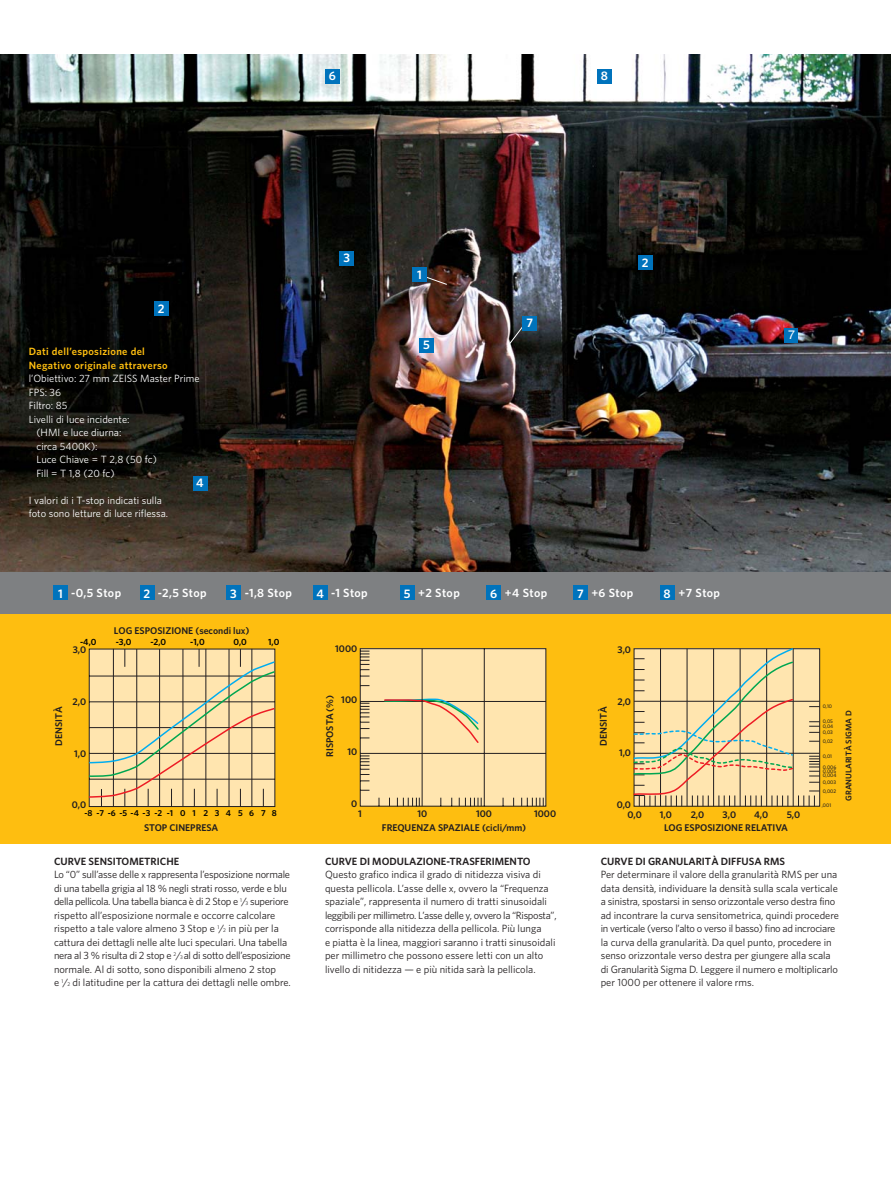
<style>
.page{position:relative;width:891px;height:1188px;background:#fff}
.page>*{position:absolute;margin:0;border:0;box-sizing:border-box;transform-origin:0 0}
.t1{font:600 12.45px "Whitney K";color:#fff}
.t2{font:12.45px "Helvetica";color:#fff}
.t3{font:600 12px "Whitney K";letter-spacing:.03em;color:#fff}
.t4{font:10.5px/13.5px "Whitney K";color:#231f20}
.t5{font:10.5px/13.5px "Whitney K";color:#fff}
.t6{font:600 10.5px "Whitney K";color:#231f20}
.t7{font:600 10.5px/13.5px "Whitney K";letter-spacing:.03em;color:#febe10}
.t8{font:600 9.75px/10.1px "Whitney K";color:#231f20}
.t9{font:600 9px "Whitney K";color:#010202}
.t10{font:600 8.7px "Whitney K";color:#010202}
.t11{font:600 8.25px "Whitney K";color:#231f20}
.t12{font:500 5.1px/4.3px "Whitney K";color:#231f20}
.s1{font-size:5.25px}
</style>
<div class="page">
<img style="left:0;top:54px;width:890px;height:519px">
<div style="left:0;top:613px;width:891px;height:231px;background:#febe10"></div>
<svg style="left:88px;top:649px;width:188px;height:158px;background:#e5cf9e"></svg>
<svg style="left:360px;top:648px;width:186px;height:159px;background:#f0d8a5"></svg>
<svg style="left:633px;top:648px;width:187px;height:158px;background:#e5d0a0"></svg>
<hr style="left:890px;top:54px;width:1px;height:535px;background:#58595b">
<div style="left:0;top:573px;width:891px;height:41px;background:#7e8082"></div>
<div style="left:419px;top:338px;width:15px;height:14px;background:#0073bc"></div>
<div style="left:325px;top:69px;width:15px;height:14px;background:#0073bc"></div>
<div style="left:597px;top:69px;width:15px;height:14px;background:#0073bc"></div>
<div style="left:638px;top:255px;width:14px;height:15px;background:#0073bc"></div>
<div style="left:785px;top:328px;width:13px;height:14px;background:#0073bc"></div>
<div style="left:340px;top:251px;width:14px;height:14px;background:#0073bc"></div>
<div style="left:154px;top:302px;width:15px;height:14px;background:#0073bc"></div>
<div style="left:193px;top:476px;width:14px;height:14px;background:#0073bc"></div>
<div style="left:140px;top:586px;width:14px;height:14px;background:#0073bc"></div>
<svg style="left:425px;top:276px;width:23px;height:9px"></svg>
<svg style="left:509px;top:324px;width:16px;height:20px"></svg>
<div style="left:522px;top:316px;width:15px;height:15px;background:#0073bc"></div>
<div style="left:412px;top:267px;width:15px;height:15px;background:#0073bc"></div>
<div style="left:226px;top:586px;width:15px;height:14px;background:#0073bc"></div>
<div style="left:313px;top:586px;width:15px;height:14px;background:#0073bc"></div>
<div style="left:400px;top:586px;width:14px;height:14px;background:#0073bc"></div>
<div style="left:487px;top:586px;width:14px;height:14px;background:#0073bc"></div>
<div style="left:573px;top:586px;width:15px;height:14px;background:#0073bc"></div>
<div style="left:660px;top:586px;width:15px;height:14px;background:#0073bc"></div>
<div style="left:53px;top:586px;width:15px;height:14px;background:#0073bc"></div>
<p class="t1" style="left:329px;top:71px;width:9px">6</p>
<p class="t1" style="left:601px;top:71px;width:9px">8</p>
<p class="t1" style="left:158px;top:304px;width:8px">2</p>
<p class="t7" style="left:29px;top:345px;width:141px">Dati dell’esposizione del<br>Negativo originale attraverso</p>
<p class="t5" style="left:29px;top:372px;width:172px">l’Obiettivo: 27 mm ZEISS Master Prime</p>
<p class="t5" style="left:29px;top:386px;width:34px">FPS: 36</p>
<p class="t5" style="left:29px;top:399px;width:40px">Filtro: 85</p>
<p class="t5" style="left:29px;top:413px;width:102px">Livelli di luce incidente:</p>
<p class="t5" style="left:36px;top:426px;width:86px">(HMI e luce diurna:</p>
<p class="t5" style="left:36px;top:440px;width:63px">circa 5400K):</p>
<p class="t5" style="left:36px;top:453px;width:122px">Luce Chiave = T 2,8 (50 fc)</p>
<p class="t5" style="left:36px;top:467px;width:80px">Fill = T 1,8 (20 fc)</p>
<p class="t5" style="left:29px;top:494px;width:141px">I valori di i T-stop indicati sulla foto sono letture di luce riflessa.</p>
<p class="t1" style="left:196px;top:478px;width:9px">4</p>
<p class="t1" style="left:344px;top:253px;width:8px">3</p>
<p class="t1" style="left:417px;top:270px;width:6px">1</p>
<p class="t1" style="left:423px;top:340px;width:8px">5</p>
<p class="t1" style="left:526px;top:319px;width:8px">7</p>
<p class="t1" style="left:642px;top:258px;width:8px">2</p>
<p class="t2" style="left:788px;top:330px;width:8px">7</p>
<p class="t3" style="left:71px;top:589px;width:51px">-0,5 Stop</p>
<p class="t3" style="left:158px;top:589px;width:50px">-2,5 Stop</p>
<p class="t3" style="left:245px;top:589px;width:49px">-1,8 Stop</p>
<p class="t3" style="left:331px;top:589px;width:38px">-1 Stop</p>
<p class="t3" style="left:418px;top:589px;width:43px">+2 Stop</p>
<p class="t3" style="left:505px;top:589px;width:44px">+4 Stop</p>
<p class="t3" style="left:591px;top:589px;width:43px">+6 Stop</p>
<p class="t3" style="left:679px;top:589px;width:43px">+7 Stop</p>
<p class="t1" style="left:58px;top:589px;width:6px">1</p>
<p class="t1" style="left:144px;top:589px;width:8px">2</p>
<p class="t1" style="left:230px;top:589px;width:8px">3</p>
<p class="t1" style="left:317px;top:589px;width:9px">4</p>
<p class="t1" style="left:404px;top:589px;width:8px">5</p>
<p class="t1" style="left:490px;top:589px;width:9px">6</p>
<p class="t1" style="left:577px;top:589px;width:8px">7</p>
<p class="t1" style="left:663px;top:589px;width:9px">8</p>
<p class="t8" style="left:114px;top:626px;width:137px">LOG ESPOSIZIONE (secondi lux)</p>
<p class="t9" style="left:80px;top:638px;width:18px">-4,0</p>
<p class="t9" style="left:116px;top:638px;width:17px">-3,0</p>
<p class="t9" style="left:150px;top:638px;width:17px">-2,0</p>
<p class="t9" style="left:190px;top:638px;width:16px">-1,0</p>
<p class="t9" style="left:233px;top:638px;width:15px">0,0</p>
<p class="t9" style="left:268px;top:638px;width:13px">1,0</p>
<p class="t8" style="left:73px;top:646px;width:15px">3,0</p>
<p class="t8" style="left:55px;top:746px;width:41px;rotate:-90deg">DENSITÀ</p>
<p class="t8" style="left:73px;top:698px;width:15px">2,0</p>
<p class="t8" style="left:74px;top:749px;width:14px">1,0</p>
<p class="t8" style="left:72px;top:801px;width:16px">0,0</p>
<p class="t10" style="left:84px;top:810px;width:194px">-8 -7 -6 -5 -4 -3 -2 -1 0 1 2 3 4 5 6 7 8</p>
<p class="t8" style="left:144px;top:824px;width:76px">STOP CINEPRESA</p>
<p class="t8" style="left:335px;top:644px;width:24px">1000</p>
<p class="t8" style="left:618px;top:645px;width:15px">3,0</p>
<p class="t8" style="left:326px;top:757px;width:64px;rotate:-90deg">RISPOSTA (%)</p>
<p class="t8" style="left:341px;top:696px;width:17px">100</p>
<p class="t8" style="left:347px;top:748px;width:11px">10</p>
<p class="t8" style="left:600px;top:746px;width:41px;rotate:-90deg">DENSITÀ</p>
<p class="t8" style="left:617px;top:697px;width:15px">2,0</p>
<p class="t8" style="left:619px;top:749px;width:14px">1,0</p>
<p class="t8" style="left:351px;top:800px;width:8px">0</p>
<p class="t8" style="left:358px;top:810px;width:5px">1</p>
<p class="t8" style="left:417px;top:810px;width:11px">10</p>
<p class="t8" style="left:476px;top:810px;width:17px">100</p>
<p class="t8" style="left:534px;top:810px;width:24px">1000</p>
<p class="t8" style="left:628px;top:801px;width:16px;text-indent:-11px">0,0<br>0,0</p>
<p class="t8" style="left:660px;top:811px;width:14px">1,0</p>
<p class="t8" style="left:691px;top:811px;width:15px">2,0</p>
<p class="t8" style="left:723px;top:811px;width:15px">3,0</p>
<p class="t8" style="left:754px;top:811px;width:16px">4,0</p>
<p class="t8" style="left:787px;top:811px;width:15px">5,0</p>
<p class="t8" style="left:382px;top:824px;width:146px">FREQUENZA SPAZIALE (cicli/mm)</p>
<p class="t8" style="left:664px;top:824px;width:125px">LOG ESPOSIZIONE RELATIVA</p>
<p class="t12" style="left:823px;top:704px;width:11px">0,10</p>
<p class="t11" style="left:845px;top:801px;width:92px;rotate:-90deg">GRANULARITÀ SIGMA D</p>
<p class="t12" style="left:823px;top:719px;width:12px">0,05</p>
<p class="t12" style="left:823px;top:724px;width:12px">0,04</p>
<p class="t12" style="left:823px;top:730px;width:12px">0,03</p>
<p class="t12" style="left:823px;top:739px;width:12px">0,02</p>
<p class="t12" style="left:823px;top:751px;width:15px;line-height:10.8px">0,01<br>0,006</p>
<p class="t12" style="left:822px;top:803px;width:11px">,001</p>
<p class="t12" style="left:823px;top:769px;width:15px">0,005<br>0,004</p>
<p class="t12" style="left:823px;top:778px;width:15px;line-height:8.9px">0,003<br>0,002</p>
<p class="t6" style="left:54px;top:857px;width:127px">CURVE SENSITOMETRICHE</p>
<p class="t4" style="left:54px;top:869px;width:238px">Lo “0” sull’asse delle x rappresenta l’esposizione normale di una tabella grigia al 18 % negli strati rosso, verde e blu della pellicola. Una tabella bianca è di 2 Stop e <sup>1</sup>/<span class="s1">3</span> superiore rispetto all’esposizione normale e occorre calcolare rispetto a tale valore almeno 3 Stop e <sup>1</sup>/<span class="s1">2</span> in più per la cattura dei dettagli nelle alte luci speculari. Una tabella nera al 3 % risulta di 2 stop e <sup>2</sup>/<span class="s1">3</span> al di sotto dell’esposizione normale. Al di sotto, sono disponibili almeno 2 stop<br>e <sup>1</sup>/<span class="s1">2</span> di latitudine per la cattura dei dettagli nelle ombre.</p>
<p class="t6" style="left:325px;top:857px;width:207px">CURVE DI MODULAZIONE-TRASFERIMENTO</p>
<p class="t4" style="left:325px;top:869px;width:233px">Questo grafico indica il grado di nitidezza visiva di questa pellicola. L’asse delle x, ovvero la “Frequenza spaziale”, rappresenta il numero di tratti sinusoidali leggibili per millimetro. L’asse delle y, ovvero la “Risposta”, corrisponde alla nitidezza della pellicola. Più lunga<br>e piatta è la linea, maggiori saranno i tratti sinusoidali per millimetro che possono essere letti con un alto livello di nitidezza — e più nitida sarà la pellicola.</p>
<p class="t6" style="left:601px;top:857px;width:186px">CURVE DI GRANULARITÀ DIFFUSA RMS</p>
<p class="t4" style="left:601px;top:869px;width:240px">Per determinare il valore della granularità RMS per una data densità, individuare la densità sulla scala verticale a sinistra, spostarsi in senso orizzontale verso destra fino ad incontrare la curva sensitometrica, quindi procedere in verticale (verso l’alto o verso il basso) fino ad incrociare la curva della granularità. Da quel punto, procedere in senso orizzontale verso destra per giungere alla scala di Granularità Sigma D. Leggere il numero e moltiplicarlo per 1000 per ottenere il valore rms.</p>
</div>
